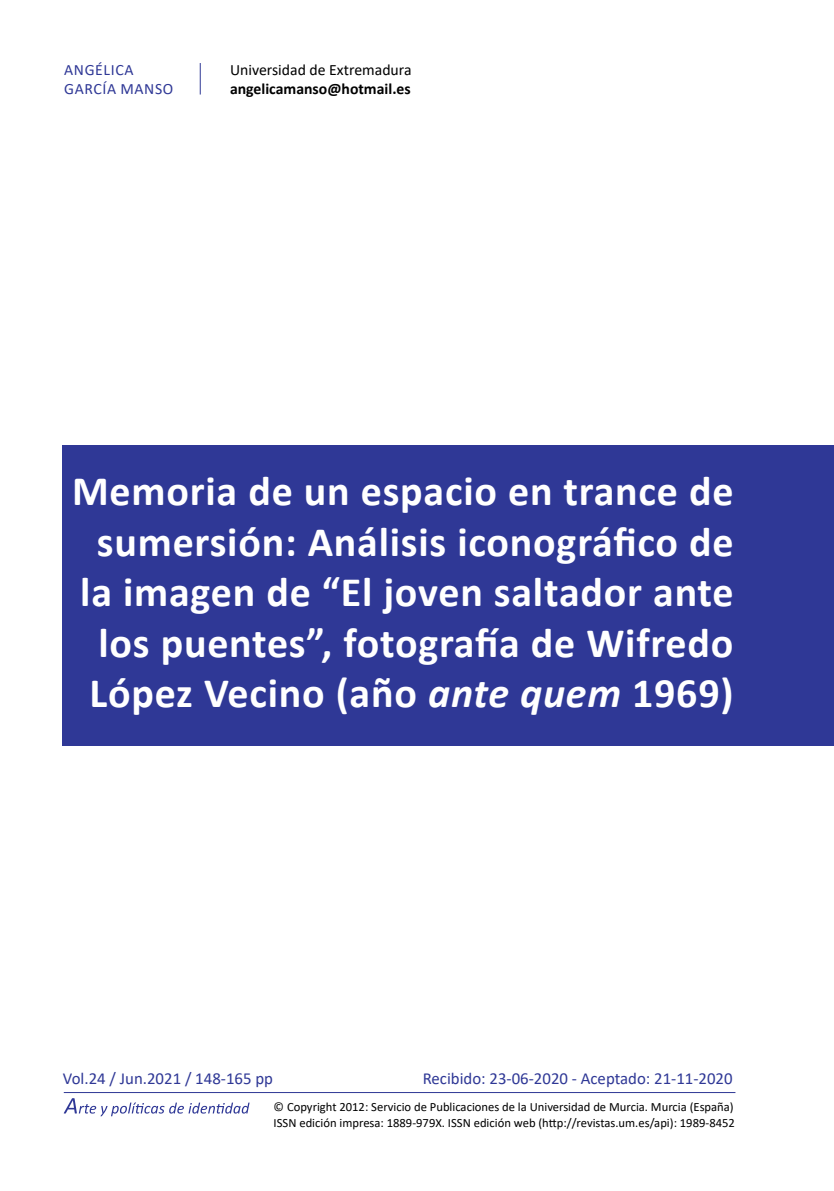
<style>
.page{position:relative;width:834px;height:1191px;background:#fff}
.page>*{position:absolute;margin:0;border:0;box-sizing:border-box;transform-origin:0 0}
.t1{font:700 42px/50.4px "Calibri";letter-spacing:.02em;color:#fff;text-align:right}
.t2{font:16.8px "Calibri";color:#2f3896}
.t3{font:15.75px "Calibri";color:#000}
.t4{font:700 15.75px "Calibri";color:#000}
.t5{font:15.75px/18.9px "Calibri";letter-spacing:.04em;color:#2f3896}
.t6{font:12.6px/15px "Calibri";color:#000}
.s1{font-style:italic}
</style>
<div class="page">
<div style="left:62px;top:445px;width:771px;height:300px;background:#2f3896"></div>
<hr style="left:200px;top:63px;width:1px;height:32px;background:#2f3896">
<hr style="left:64px;top:1092px;width:671px;height:1px;background:#2f3896">
<svg style="left:64px;top:1098px;width:185px;height:18px"></svg>
<p class="t5" style="left:64px;top:60px;width:111px">ANGÉLICA<br>GARCÍA MANSO</p>
<p class="t3" style="left:230px;top:59px;width:183px">Universidad de Extremadura</p>
<p class="t4" style="left:230px;top:77px;width:182px">angelicamanso@hotmail.es</p>
<h1 class="t1" style="left:72px;top:466px;width:663px">Memoria de un espacio en trance de sumersión: Análisis iconográfico de la imagen de “El joven saltador ante los puentes”, fotografía de Wifredo López Vecino (año <span class="s1">ante quem</span> 1969)</h1>
<h2 class="t2" style="left:63px;top:1066px;width:211px">Vol.24 / Jun.2021 / 148-165 pp</h2>
<h2 class="t2" style="left:422px;top:1066px;width:311px">Recibido: 23-06-2020 - Aceptado: 21-11-2020</h2>
<p class="t6" style="left:273px;top:1099px;width:462px">© Copyright 2012: Servicio de Publicaciones de la Universidad de Murcia. Murcia (España)<br>ISSN edición impresa: 1889-979X. ISSN edición web (http://revistas.um.es/api): 1989-8452</p>
</div>
